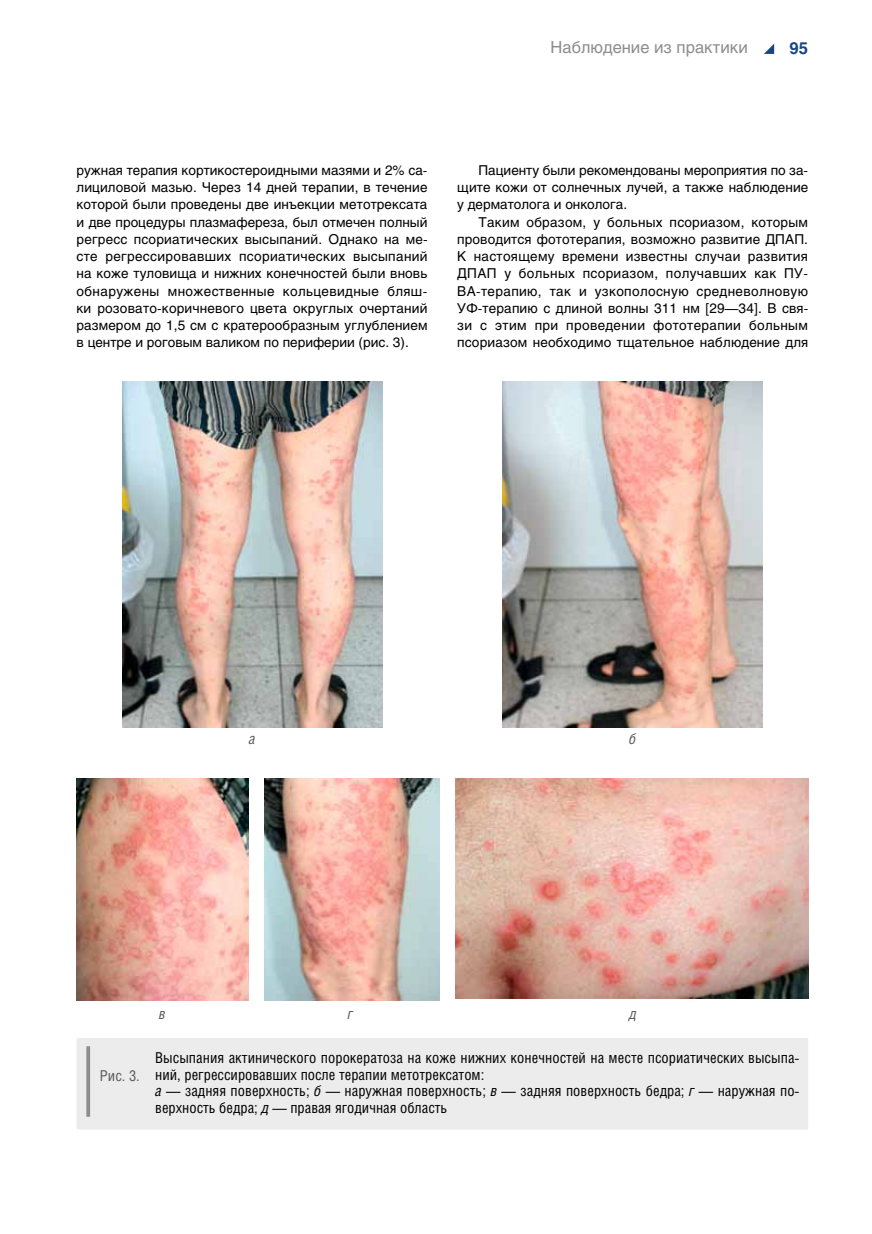
<style>
.page{position:relative;width:872px;height:1234px;background:#fff}
.page>*{position:absolute;margin:0;border:0;box-sizing:border-box;transform-origin:0 0}
.t1{font:16.5px "Helios";color:#8d8d8d}
.t2{font:700 16.5px "Helios";color:#164581}
.t3{font:15px/16.5px "Helios Cond";letter-spacing:.005em;color:#000}
.t4{font:15px "Helios Cond";color:#5a5a59}
.t5{font:italic 15px "Helios Cond";color:#5a5a59}
.t6{font:13.5px/17.2px "Helios";letter-spacing:.01em;color:#000;text-align:justify}
.s1{font-style:italic}
</style>
<div class="page">
<svg style="left:764px;top:44px;width:10px;height:10px"></svg>
<img style="left:122px;top:382px;width:260px;height:345px">
<img style="left:503px;top:382px;width:259px;height:345px">
<img style="left:77px;top:778px;width:171px;height:222px">
<img style="left:264px;top:778px;width:176px;height:222px">
<img style="left:455px;top:778px;width:353px;height:220px">
<div style="left:77px;top:1038px;width:731px;height:91px;background:#ececec"></div>
<svg style="left:86px;top:1045px;width:4px;height:71px"></svg>
<p class="t1" style="left:550px;top:37px;width:199px">Наблюдение из практики</p>
<p class="t2" style="left:789px;top:37px;width:20px">95</p>
<p class="t6" style="left:77px;top:161px;width:352px">ружная терапия кортикостероидными мазями и 2% са&shy;лициловой мазью. Через 14 дней терапии, в течение которой были проведены две инъекции метотрексата и две процедуры плазмафереза, был отмечен полный регресс псориатических высыпаний. Однако на ме&shy;сте регрессировавших псориатических высыпаний на коже туловища и нижних конечностей были вновь обнаружены множественные кольцевидные бляш&shy;ки розовато-коричневого цвета округлых очертаний размером до 1,5 см с кратерообразным углублением в центре и роговым валиком по периферии (рис. 3).</p>
<p class="t6" style="left:457px;top:161px;width:352px;text-indent:21px">Пациенту были рекомендованы мероприятия по за&shy;щите кожи от солнечных лучей, а также наблюдение у дерматолога и онколога.</p>
<p class="t6" style="left:457px;top:213px;width:352px;text-indent:21px">Таким образом, у больных псориазом, которым проводится фототерапия, возможно развитие ДПАП.<br>К настоящему времени известны случаи развития ДПАП у больных псориазом, получавших как ПУ-ВА-терапию, так и узкополосную средневолновую УФ-терапию с длиной волны 311 нм [29—34]. В свя&shy;зи с этим при проведении фототерапии больным псориазом необходимо тщательное наблюдение для</p>
<p class="t5" style="left:249px;top:729px;width:8px">а</p>
<p class="t5" style="left:629px;top:729px;width:9px">б</p>
<p class="t4" style="left:100px;top:1066px;width:42px">Рис. 3.</p>
<p class="t5" style="left:159px;top:1004px;width:8px">в</p>
<p class="t5" style="left:348px;top:1004px;width:7px">г</p>
<p class="t5" style="left:629px;top:1004px;width:9px">д</p>
<p class="t3" style="left:155px;top:1049px;width:646px">Высыпания актинического порокератоза на коже нижних конечностей на месте псориатических высыпа&shy;ний, регрессировавших после терапии метотрексатом:<br><span class="s1">а</span> — задняя поверхность; <span class="s1">б</span> — наружная поверхность; <span class="s1">в</span> — задняя поверхность бедра; <span class="s1">г</span> — наружная по&shy;верхность бедра; <span class="s1">д</span> — правая ягодичная область</p>
</div>
